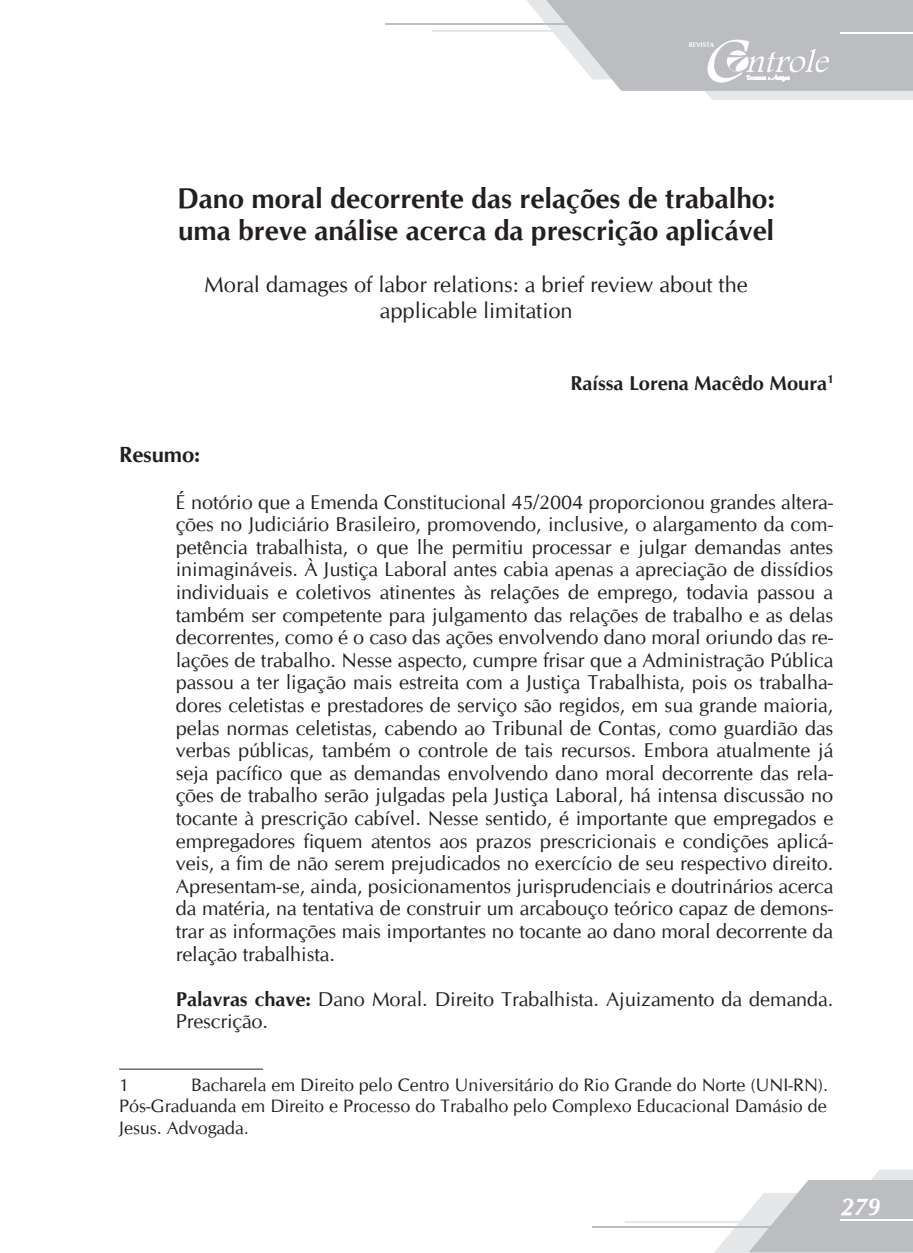
<style>
.page{position:relative;width:913px;height:1253px;background:#fff}
.page>*{position:absolute;margin:0;border:0;box-sizing:border-box;transform-origin:0 0}
.t1{font:700 28px/32px "CG Omega";color:#231f20}
.t2{font:italic 700 24px "CG Omega";color:#fff}
.t3{font:22px/26px "CG Omega";color:#231f20;text-align:center}
.t4{font:700 22px "CG Omega";letter-spacing:-.005em;color:#231f20}
.t5{font:20px/22.6px "CG Omega";letter-spacing:-.005em;color:#231f20;text-align:justify}
.t6{font:700 20px "CG Omega";color:#231f20}
.t7{font:18px/21.6px "CG Omega";color:#231f20;text-align:justify}
.t8{font:700 6.6px "CG Omega";color:#fff}
.s1{font-weight:700}
</style>
<div class="page">
<hr style="left:625px;top:1221px;width:253px;height:1px;background:#e6e7e9">
<svg style="left:714px;top:1169px;width:199px;height:84px"></svg>
<hr style="left:592px;top:1226px;width:252px;height:2px;background:#bcbdc0">
<hr style="left:840px;top:1219px;width:73px;height:2px;background:#fff">
<hr style="left:432px;top:30px;width:253px;height:1px;background:#e6e7e9">
<hr style="left:385px;top:23px;width:252px;height:2px;background:#bcbdc0">
<svg style="left:526px;top:0;width:387px;height:100px"></svg>
<hr style="left:119px;top:1069px;width:144px;height:1px;background:#231f20">
<p class="t8" style="left:689px;top:41px;width:27px">REVISTA</p>
<h1 class="t1" style="left:177px;top:182px;width:599px">Dano moral decorrente das relações de trabalho: uma breve análise acerca da prescrição aplicável</h1>
<p class="t3" style="left:204px;top:272px;width:545px">Moral damages of labor relations: a brief review about the applicable limitation</p>
<p class="t6" style="left:570px;top:370px;width:265px">Raíssa Lorena Macêdo Moura<sup>1</sup></p>
<p class="t4" style="left:119px;top:440px;width:83px">Resumo:</p>
<p class="t5" style="left:176px;top:491px;width:659px">É notório que a Emenda Constitucional 45/2004 proporcionou grandes altera&shy;ções no Judiciário Brasileiro, promovendo, inclusive, o alargamento da com&shy;petência trabalhista, o que lhe permitiu processar e julgar demandas antes inimagináveis. À Justiça Laboral antes cabia apenas a apreciação de dissídios individuais e coletivos atinentes às relações de emprego, todavia passou a também ser competente para julgamento das relações de trabalho e as delas decorrentes, como é o caso das ações envolvendo dano moral oriundo das re&shy;lações de trabalho. Nesse aspecto, cumpre frisar que a Administração Pública passou a ter ligação mais estreita com a Justiça Trabalhista, pois os trabalha&shy;dores celetistas e prestadores de serviço são regidos, em sua grande maioria, pelas normas celetistas, cabendo ao Tribunal de Contas, como guardião das verbas públicas, também o controle de tais recursos. Embora atualmente já seja pacífico que as demandas envolvendo dano moral decorrente das rela&shy;ções de trabalho serão julgadas pela Justiça Laboral, há intensa discussão no tocante à prescrição cabível. Nesse sentido, é importante que empregados e empregadores fiquem atentos aos prazos prescricionais e condições aplicá&shy;veis, a fim de não serem prejudicados no exercício de seu respectivo direito.<br>Apresentam-se, ainda, posicionamentos jurisprudenciais e doutrinários acerca da matéria, na tentativa de construir um arcabouço teórico capaz de demons&shy;trar as informações mais importantes no tocante ao dano moral decorrente da relação trabalhista.</p>
<p class="t5" style="left:176px;top:988px;width:659px"><span class="s1">Palavras chave:</span> Dano Moral. Direito Trabalhista. Ajuizamento da demanda.<br>Prescrição.</p>
<p class="t7" style="left:119px;top:1074px;width:710px;text-indent:72px">Bacharela em Direito pelo Centro Universitário do Rio Grande do Norte (UNI-RN).<br>Pós-Graduanda em Direito e Processo do Trabalho pelo Complexo Educacional Damásio de Jesus. Advogada.</p>
<p class="t7" style="left:119px;top:1074px;width:11px">1</p>
<p class="t2" style="left:840px;top:1192px;width:41px">279</p>
</div>
